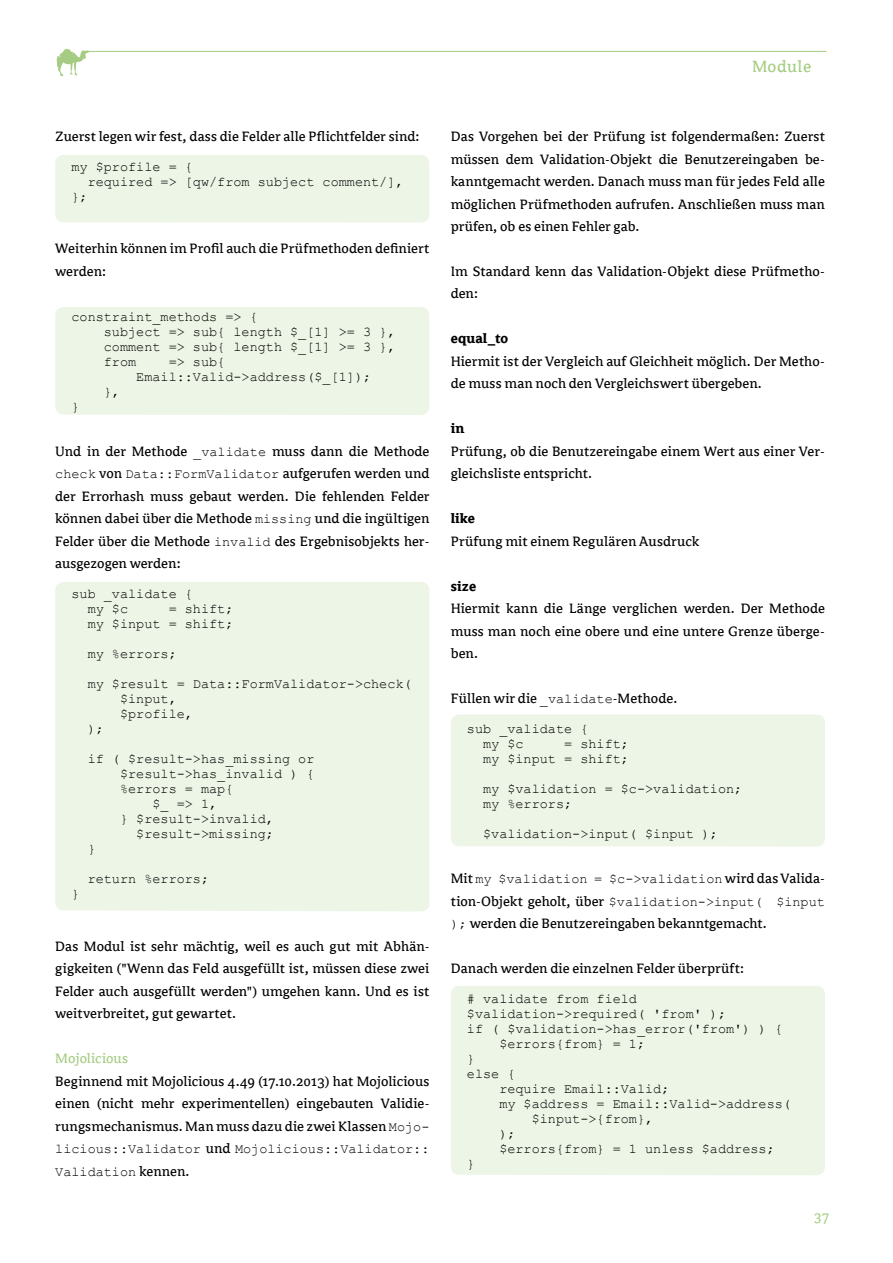
<style>
.page{position:relative;width:893px;height:1263px;background:#fff}
.page>*{position:absolute;margin:0;border:0;box-sizing:border-box;transform-origin:0 0}
.t1{font:18px "Avance";letter-spacing:.025em;color:#a5cc82}
.t2{font:15px/22.5px "Avance";color:#000;text-align:justify}
.t3{font:700 15px "Avance";letter-spacing:.005em;color:#000}
.t4{font:15px "Avance";letter-spacing:-.005em;color:#a5cc82}
.t5{font:13.5px/15px "Courier New";color:#000}
.s1{font-family:"Courier New";font-size:13.5px}
.s2{font-family:"Avance";font-size:15px}
</style>
<div class="page">
<hr style="left:87px;top:51px;width:739px;height:1px;background:#a5cc82">
<svg style="left:56px;top:49px;width:33px;height:27px"></svg>
<div style="left:55px;top:155px;width:374px;height:68px;background:#edf5e6;border-radius:9px"></div>
<div style="left:55px;top:307px;width:374px;height:108px;background:#edf5e6;border-radius:9px"></div>
<div style="left:55px;top:582px;width:374px;height:329px;background:#edf5e6"></div>
<div style="left:451px;top:714px;width:374px;height:133px;background:#edf5e6;border-radius:9px"></div>
<div style="left:451px;top:986px;width:374px;height:189px;background:#edf5e6"></div>
<p class="t1" style="left:752px;top:57px;width:61px">Module</p>
<p class="t2" style="left:55px;top:125px;width:366px">Zuerst legen wir fest, dass die Felder alle Pflichtfelder sind:</p>
<p class="t5" style="left:71px;top:159px;width:123px">my $profile = {</p>
<p class="t5" style="left:88px;top:174px;width:317px">required =&gt; [qw/from subject comment/],</p>
<p class="t5" style="left:71px;top:189px;width:18px">};</p>
<p class="t2" style="left:55px;top:238px;width:376px">Weiterhin können im Profil auch die Prüfmethoden definiert werden:</p>
<p class="t5" style="left:104px;top:309px;width:293px;text-indent:-32px">constraint_methods =&gt; {<br>subject =&gt; sub{ length $_[1] &gt;= 3 }, comment =&gt; sub{ length $_[1] &gt;= 3 }, from</p>
<p class="t5" style="left:136px;top:354px;width:236px;text-indent:32px">=&gt; sub{<br>Email::Valid-&gt;address($_[1]);</p>
<p class="t5" style="left:104px;top:384px;width:18px">},</p>
<p class="t5" style="left:71px;top:399px;width:10px">}</p>
<p class="t2" style="left:55px;top:440px;width:376px">Und in der Methode <span class="s1">_validate</span> muss dann die Methode</p>
<p class="t5" style="left:55px;top:466px;width:376px">check <span class="s2">von</span> Data::FormValidator <span class="s2">aufgerufen werden und</span></p>
<p class="t2" style="left:55px;top:485px;width:376px">der Errorhash muss gebaut werden. Die fehlenden Felder können dabei über die Methode <span class="s1">missing</span> und die ingültigen Felder über die Methode <span class="s1">invalid</span> des Ergebnisobjekts her&shy;ausgezogen werden:</p>
<p class="t5" style="left:88px;top:586px;width:107px;text-indent:-16px">sub _validate { my $c</p>
<p class="t5" style="left:88px;top:601px;width:147px;text-align:right">= shift;<br>my $input = shift;</p>
<p class="t5" style="left:88px;top:646px;width:91px">my %errors;</p>
<p class="t5" style="left:88px;top:676px;width:326px">my $result = Data::FormValidator-&gt;check(</p>
<p class="t5" style="left:120px;top:691px;width:58px">$input,</p>
<p class="t5" style="left:120px;top:706px;width:74px">$profile,</p>
<p class="t5" style="left:88px;top:721px;width:18px">);</p>
<p class="t5" style="left:88px;top:751px;width:228px">if ( $result-&gt;has_missing or</p>
<p class="t5" style="left:120px;top:766px;width:196px">$result-&gt;has_invalid ) {</p>
<p class="t5" style="left:120px;top:781px;width:115px">%errors = map{</p>
<p class="t5" style="left:152px;top:796px;width:66px">$_ =&gt; 1,</p>
<p class="t5" style="left:120px;top:811px;width:155px">} $result-&gt;invalid,</p>
<p class="t5" style="left:136px;top:826px;width:139px">$result-&gt;missing;</p>
<p class="t5" style="left:88px;top:841px;width:10px">}</p>
<p class="t5" style="left:88px;top:871px;width:123px">return %errors;</p>
<p class="t5" style="left:71px;top:886px;width:10px">}</p>
<p class="t2" style="left:55px;top:935px;width:376px">Das Modul ist sehr mächtig, weil es auch gut mit Abhän&shy;gigkeiten ("Wenn das Feld ausgefüllt ist, müssen diese zwei Felder auch ausgefüllt werden") umgehen kann. Und es ist weitverbreitet, gut gewartet.</p>
<p class="t4" style="left:55px;top:1051px;width:74px">Mojolicious</p>
<p class="t2" style="left:55px;top:1070px;width:376px">Beginnend mit Mojolicious 4.49 (17.10.2013) hat Mojolicious einen (nicht mehr experimentellen) eingebauten Validie&shy;rungsmechanismus. Man muss dazu die zwei Klassen <span class="s1">Mojo-</span></p>
<p class="t5" style="left:55px;top:1137px;width:376px;line-height:22.5px">licious::Validator <span class="s2">und</span> Mojolicious::Validator::<br>Validation <span class="s2">kennen.</span></p>
<p class="t2" style="left:451px;top:125px;width:376px">Das Vorgehen bei der Prüfung ist folgendermaßen: Zuerst müssen dem Validation-Objekt die Benutzereingaben be&shy;kanntgemacht werden. Danach muss man für jedes Feld alle möglichen Prüfmethoden aufrufen. Anschließen muss man prüfen, ob es einen Fehler gab.</p>
<p class="t2" style="left:451px;top:260px;width:376px">Im Standard kenn das Validation-Objekt diese Prüfmetho&shy;den:</p>
<p class="t3" style="left:451px;top:331px;width:59px">equal_to</p>
<p class="t2" style="left:451px;top:350px;width:376px">Hiermit ist der Vergleich auf Gleichheit möglich. Der Metho&shy;de muss man noch den Vergleichswert übergeben.</p>
<p class="t3" style="left:451px;top:421px;width:15px">in</p>
<p class="t2" style="left:451px;top:440px;width:376px">Prüfung, ob die Benutzereingabe einem Wert aus einer Ver&shy;gleichsliste entspricht.</p>
<p class="t3" style="left:451px;top:511px;width:26px">like</p>
<p class="t2" style="left:451px;top:530px;width:250px">Prüfung mit einem Regulären Ausdruck</p>
<p class="t3" style="left:451px;top:578px;width:27px">size</p>
<p class="t2" style="left:451px;top:598px;width:376px">Hiermit kann die Länge verglichen werden. Der Methode muss man noch eine obere und eine untere Grenze überge&shy;ben.</p>
<p class="t2" style="left:451px;top:688px;width:228px">Füllen wir die <span class="s1">_validate</span>-Methode.</p>
<p class="t5" style="left:483px;top:721px;width:107px;text-indent:-16px">sub _validate { my $c</p>
<p class="t5" style="left:483px;top:736px;width:147px;text-align:right">= shift;<br>my $input = shift;</p>
<p class="t5" style="left:483px;top:781px;width:261px">my $validation = $c-&gt;validation; my %errors;</p>
<p class="t5" style="left:483px;top:826px;width:236px">$validation-&gt;input( $input );</p>
<p class="t5" style="left:451px;top:867px;width:376px;line-height:22.5px"><span class="s2">Mit</span> my $validation = $c-&gt;validation <span class="s2">wird das Valida&shy;tion-Objekt geholt, über</span> $validation-&gt;input( $input</p>
<p class="t2" style="left:451px;top:913px;width:318px"><span class="s1">);</span> werden die Benutzereingaben bekanntgemacht.</p>
<p class="t2" style="left:451px;top:958px;width:295px">Danach werden die einzelnen Felder überprüft:</p>
<p class="t5" style="left:467px;top:991px;width:172px"># validate from field</p>
<p class="t5" style="left:467px;top:1006px;width:261px">$validation-&gt;required( 'from' );</p>
<p class="t5" style="left:467px;top:1021px;width:317px">if ( $validation-&gt;has_error('from') ) {</p>
<p class="t5" style="left:499px;top:1036px;width:147px">$errors{from} = 1;</p>
<p class="t5" style="left:467px;top:1051px;width:10px">}</p>
<p class="t5" style="left:467px;top:1066px;width:50px">else {</p>
<p class="t5" style="left:499px;top:1081px;width:172px">require Email::Valid;</p>
<p class="t5" style="left:499px;top:1096px;width:293px">my $address = Email::Valid-&gt;address(</p>
<p class="t5" style="left:532px;top:1111px;width:123px">$input-&gt;{from},</p>
<p class="t5" style="left:499px;top:1126px;width:18px">);</p>
<p class="t5" style="left:499px;top:1141px;width:277px">$errors{from} = 1 unless $address;</p>
<p class="t5" style="left:467px;top:1156px;width:10px">}</p>
<p class="t4" style="left:814px;top:1208px;width:16px">37</p>
</div>
